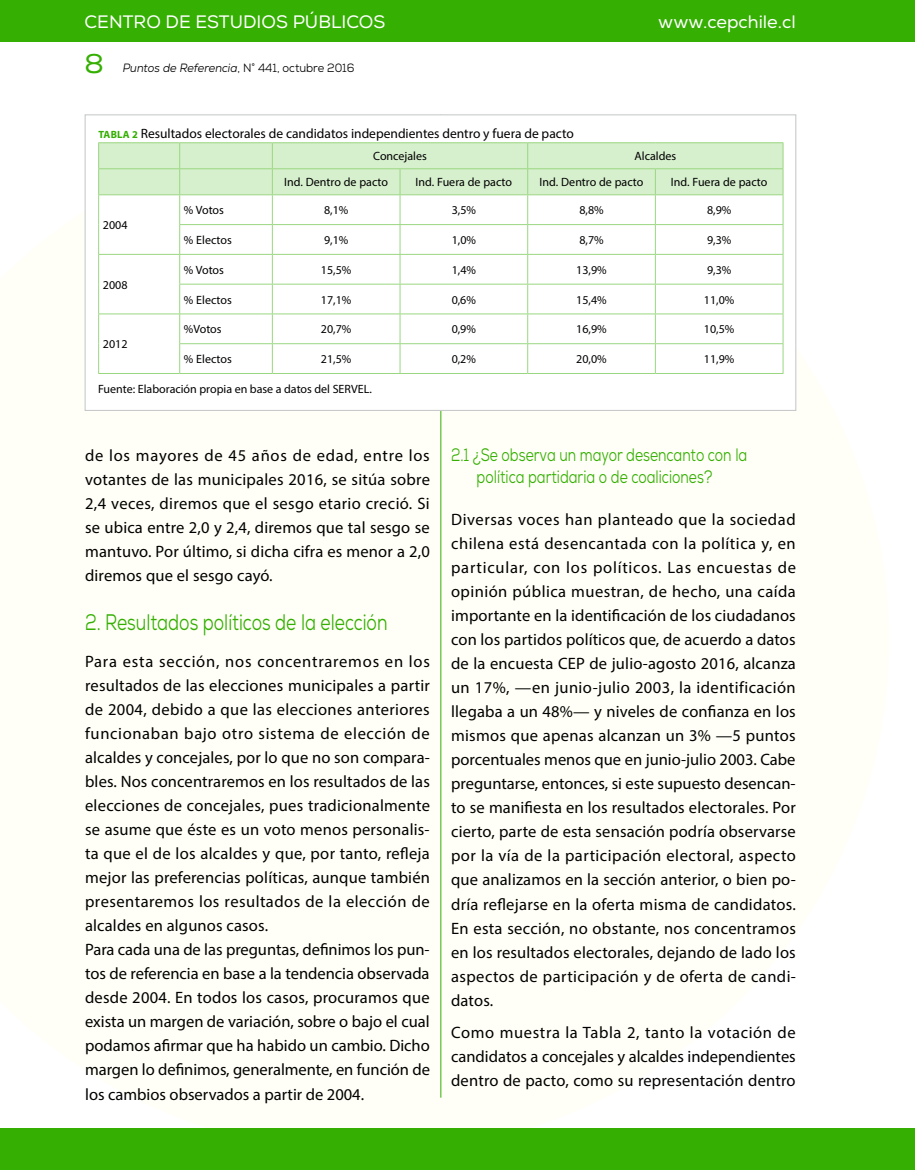
<style>
.page{position:relative;width:915px;height:1170px;background:#fff}
.page>*{position:absolute;margin:0;border:0;box-sizing:border-box;transform-origin:0 0}
.t1{font:27px "Nexa";color:#34af02}
.t2{font:22.5px "Nexa";color:#34af02;scale:.77 1}
.t3{font:18px/22.5px "Nexa";color:#34af02;text-align:center;scale:.77 1}
.t4{font:18px "Nexa";color:#fff}
.t5{font:16.5px/24px "Myriad Pro";letter-spacing:.01em;color:#000;text-align:justify}
.t6{font:13.5px "Myriad Pro";color:#000}
.t7{font:12px "Myriad Pro";color:#000}
.t8{font:italic 12px "Nexa";color:#000;scale:.93 1}
.s1{font-style:normal}
.s2{font-weight:700;font-size:10.5px;color:#34af02}
</style>
<div class="page">
<div style="left:0;top:0;width:914px;height:41px;background:#34af02"></div>
<hr style="left:440px;top:115px;width:1px;height:982px;background:#34af02">
<div style="left:0;top:1128px;width:914px;height:41px;background:#34af02"></div>
<div style="left:85px;top:115px;width:710px;height:295px;background:#fff"></div>
<hr style="left:98px;top:373px;width:82px;height:1px;background:#9ad781">
<hr style="left:180px;top:373px;width:92px;height:1px;background:#9ad781">
<hr style="left:272px;top:373px;width:128px;height:1px;background:#9ad781">
<hr style="left:400px;top:373px;width:127px;height:1px;background:#9ad781">
<hr style="left:527px;top:373px;width:128px;height:1px;background:#9ad781">
<hr style="left:655px;top:373px;width:128px;height:1px;background:#9ad781">
<hr style="left:98px;top:142px;width:82px;height:1px;background:#9ad781">
<hr style="left:180px;top:142px;width:92px;height:1px;background:#9ad781">
<hr style="left:272px;top:142px;width:128px;height:1px;background:#9ad781">
<hr style="left:400px;top:142px;width:127px;height:1px;background:#9ad781">
<hr style="left:527px;top:142px;width:128px;height:1px;background:#9ad781">
<hr style="left:655px;top:142px;width:128px;height:1px;background:#9ad781">
<svg style="left:98px;top:143px;width:685px;height:230px"></svg>
<hr style="left:98px;top:194px;width:82px;height:1px;background:#9ad781">
<hr style="left:180px;top:194px;width:92px;height:1px;background:#9ad781">
<hr style="left:272px;top:194px;width:128px;height:1px;background:#9ad781">
<hr style="left:400px;top:194px;width:127px;height:1px;background:#9ad781">
<hr style="left:527px;top:194px;width:128px;height:1px;background:#9ad781">
<hr style="left:655px;top:194px;width:128px;height:1px;background:#9ad781">
<p class="t4" style="left:84px;top:11px;width:302px">CENTRO DE ESTUDIOS PÚBLICOS</p>
<p class="t8" style="left:123px;top:60px;width:251px">Puntos de Referencia<span class="s1">, N° 441, octubre 2016</span></p>
<h1 class="t1" style="left:84px;top:47px;width:21px">8</h1>
<p class="t4" style="left:658px;top:11px;width:139px">www.cepchile.cl</p>
<p class="t6" style="left:98px;top:125px;width:477px"><span class="s2">Tabla 2</span> Resultados electorales de candidatos independientes dentro y fuera de pacto</p>
<p class="t7" style="left:373px;top:149px;width:55px">Concejales</p>
<p class="t7" style="left:634px;top:149px;width:43px">Alcaldes</p>
<p class="t7" style="left:284px;top:175px;width:105px">Ind. Dentro de pacto</p>
<p class="t7" style="left:415px;top:175px;width:98px">Ind. Fuera de pacto</p>
<p class="t7" style="left:539px;top:175px;width:105px">Ind. Dentro de pacto</p>
<p class="t7" style="left:670px;top:175px;width:98px">Ind. Fuera de pacto</p>
<p class="t7" style="left:103px;top:218px;width:26px">2004</p>
<p class="t7" style="left:184px;top:203px;width:42px">% Votos</p>
<p class="t7" style="left:324px;top:203px;width:26px">8,1%</p>
<p class="t7" style="left:451px;top:203px;width:26px">3,5%</p>
<p class="t7" style="left:579px;top:203px;width:26px">8,8%</p>
<p class="t7" style="left:706px;top:203px;width:26px">8,9%</p>
<p class="t7" style="left:184px;top:232px;width:49px">% Electos</p>
<p class="t7" style="left:324px;top:232px;width:26px">9,1%</p>
<p class="t7" style="left:451px;top:232px;width:26px">1,0%</p>
<p class="t7" style="left:579px;top:232px;width:26px">8,7%</p>
<p class="t7" style="left:706px;top:232px;width:26px">9,3%</p>
<p class="t7" style="left:103px;top:277px;width:26px">2008</p>
<p class="t7" style="left:184px;top:262px;width:42px">% Votos</p>
<p class="t7" style="left:321px;top:262px;width:32px">15,5%</p>
<p class="t7" style="left:451px;top:262px;width:26px">1,4%</p>
<p class="t7" style="left:576px;top:262px;width:32px">13,9%</p>
<p class="t7" style="left:706px;top:262px;width:26px">9,3%</p>
<p class="t7" style="left:184px;top:292px;width:49px">% Electos</p>
<p class="t7" style="left:321px;top:292px;width:32px">17,1%</p>
<p class="t7" style="left:451px;top:292px;width:26px">0,6%</p>
<p class="t7" style="left:576px;top:292px;width:32px">15,4%</p>
<p class="t7" style="left:703px;top:292px;width:32px">11,0%</p>
<p class="t7" style="left:184px;top:322px;width:39px">%Votos</p>
<p class="t7" style="left:321px;top:322px;width:32px">20,7%</p>
<p class="t7" style="left:451px;top:322px;width:26px">0,9%</p>
<p class="t7" style="left:576px;top:322px;width:32px">16,9%</p>
<p class="t7" style="left:703px;top:322px;width:32px">10,5%</p>
<p class="t7" style="left:184px;top:351px;width:49px">% Electos</p>
<p class="t7" style="left:321px;top:351px;width:32px">21,5%</p>
<p class="t7" style="left:451px;top:351px;width:26px">0,2%</p>
<p class="t7" style="left:576px;top:351px;width:32px">20,0%</p>
<p class="t7" style="left:703px;top:351px;width:32px">11,9%</p>
<p class="t7" style="left:98px;top:381px;width:275px">Fuente: Elaboración propia en base a datos del SERVEL.</p>
<p class="t7" style="left:103px;top:337px;width:26px">2012</p>
<p class="t5" style="left:85px;top:442px;width:346px">de los mayores de 45 años de edad, entre los votantes de las municipales 2016, se sitúa sobre 2,4 veces, diremos que el sesgo etario creció. Si se ubica entre 2,0 y 2,4, diremos que tal sesgo se mantuvo. Por último, si dicha cifra es menor a 2,0 diremos que el sesgo cayó.</p>
<h2 class="t2" style="left:85px;top:607px;width:394px">2. Resultados políticos de la elección</h2>
<p class="t5" style="left:85px;top:649px;width:346px;text-align:left">Para esta sección, nos concentraremos en los resultados de las elecciones municipales a partir de 2004, debido a que las elecciones anteriores funcionaban bajo otro sistema de elección de alcaldes y concejales, por lo que no son compara&shy;bles. Nos concentraremos en los resultados de las elecciones de concejales, pues tradicionalmente se asume que éste es un voto menos personalis&shy;ta que el de los alcaldes y que, por tanto, refleja mejor las preferencias políticas, aunque también presentaremos los resultados de la elección de alcaldes en algunos casos.<br>Para cada una de las preguntas, definimos los pun&shy;tos de referencia en base a la tendencia observada desde 2004. En todos los casos, procuramos que exista un margen de variación, sobre o bajo el cual podamos afirmar que ha habido un cambio. Dicho margen lo definimos, generalmente, en función de los cambios observados a partir de 2004.</p>
<p class="t3" style="left:451px;top:443px;width:386px">2.1 ¿Se observa un mayor desencanto con la política partidaria o de coaliciones?</p>
<p class="t5" style="left:451px;top:507px;width:346px">Diversas voces han planteado que la sociedad chilena está desencantada con la política y, en particular, con los políticos. Las encuestas de opinión pública muestran, de hecho, una caída importante en la identificación de los ciudadanos con los partidos políticos que, de acuerdo a datos de la encuesta CEP de julio-agosto 2016, alcanza un 17%, —en junio-julio 2003, la identificación llegaba a un 48%— y niveles de confianza en los mismos que apenas alcanzan un 3% —5 puntos porcentuales menos que en junio-julio 2003. Cabe preguntarse, entonces, si este supuesto desencan&shy;to se manifiesta en los resultados electorales. Por cierto, parte de esta sensación podría observarse por la vía de la participación electoral, aspecto que analizamos en la sección anterior, o bien po&shy;dría reflejarse en la oferta misma de candidatos.<br>En esta sección, no obstante, nos concentramos en los resultados electorales, dejando de lado los aspectos de participación y de oferta de candi&shy;datos.</p>
<p class="t5" style="left:451px;top:1020px;width:346px">Como muestra la Tabla 2, tanto la votación de candidatos a concejales y alcaldes independientes dentro de pacto, como su representación dentro</p>
</div>
